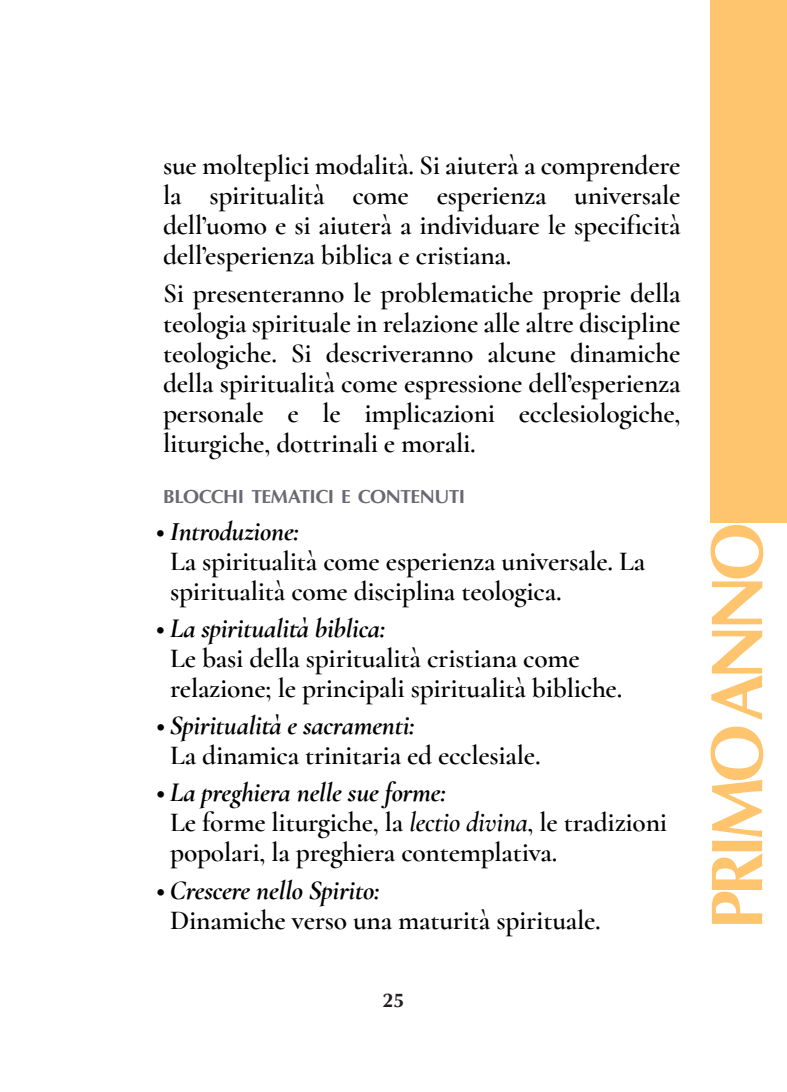
<style>
.page{position:relative;width:787px;height:1092px;background:#fff}
.page>*{position:absolute;margin:0;border:0;box-sizing:border-box;transform-origin:0 0}
.t1{font:700 73.5px "Optima";letter-spacing:-.075em;color:#fec46e;scale:.95 1}
.t2{font:600 27.5px/30px "Cormorant";letter-spacing:-.01em;color:#000}
.t3{font:italic 700 27.5px "Cormorant";letter-spacing:-.01em;color:#000}
.t4{font:700 20px "Optima";color:#231f20}
.t5{font:700 19.25px "Optima";letter-spacing:-.03em;color:#696973}
.s1{font-weight:700;font-style:italic}
.s2{font-style:italic}
</style>
<div class="page">
<div style="left:710px;top:0;width:77px;height:522px;background:#fec46e"></div>
<p class="t2" style="left:163px;top:150px;width:519px;text-align:justify">sue molteplici modalità. Si aiuterà a comprendere la spiritualità come esperienza universale dell’uomo e si aiuterà a individuare le specificità dell’esperienza biblica e cristiana.</p>
<p class="t2" style="left:163px;top:277px;width:519px;text-align:justify">Si presenteranno le problematiche proprie della teologia spirituale in relazione alle altre discipline teologiche. Si descriveranno alcune dinamiche della spiritualità come espressione dell’esperienza personale e le implicazioni ecclesiologiche, liturgiche, dottrinali e morali.</p>
<p class="t5" style="left:163px;top:486px;width:236px">BLOCCHI TEMATICI E CONTENUT</p>
<p class="t5" style="left:459px;top:486px;width:8px">I</p>
<p class="t3" style="left:156px;top:514px;width:145px">• Introduzione:</p>
<p class="t2" style="left:170px;top:546px;width:476px">La spiritualità come esperienza universale. La spiritualità come disciplina teologica.</p>
<p class="t3" style="left:156px;top:611px;width:231px">• La spiritualità biblica:</p>
<p class="t2" style="left:170px;top:643px;width:454px">Le basi della spiritualità cristiana come relazione; le principali spiritualità bibliche.</p>
<p class="t3" style="left:156px;top:708px;width:260px">• Spiritualità e sacramenti:</p>
<p class="t2" style="left:170px;top:740px;width:372px">La dinamica trinitaria ed ecclesiale.</p>
<p class="t2" style="left:170px;top:777px;width:498px;text-indent:-14px"><span class="s1">• La preghiera nelle sue forme:<br></span>Le forme liturgiche, la <span class="s2">lectio divina</span>, le tradizioni popolari, la preghiera contemplativa.</p>
<p class="t3" style="left:156px;top:873px;width:225px">• Crescere nello Spirito:</p>
<p class="t2" style="left:170px;top:904px;width:432px">Dinamiche verso una maturità spirituale.</p>
<p class="t4" style="left:382px;top:989px;width:24px">25</p>
<h1 class="t1" style="left:697px;top:928px;width:429px;rotate:-90deg">PRIMO ANNO</h1>
</div>
